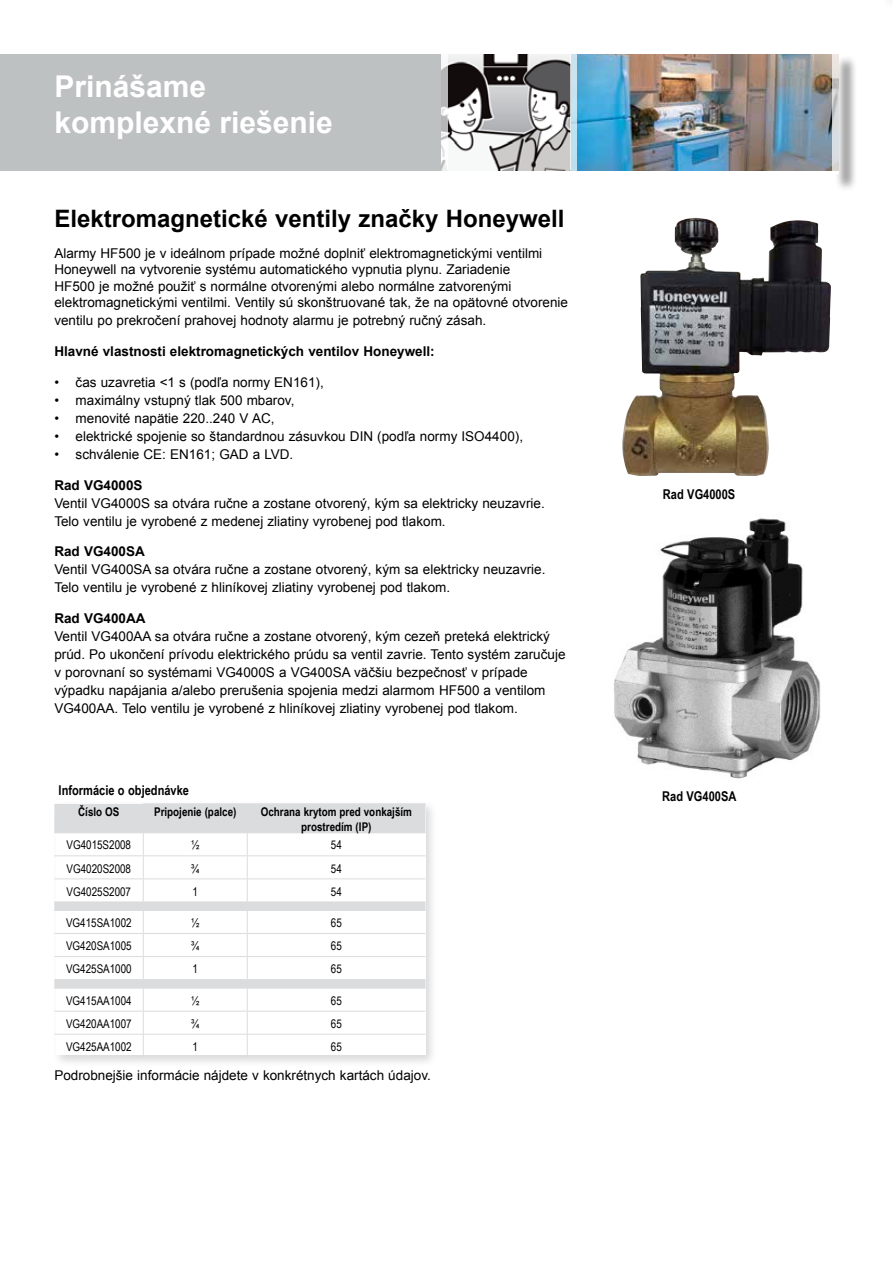
<style>
.page{position:relative;width:893px;height:1263px;background:#fff}
.page>*{position:absolute;margin:0;border:0;box-sizing:border-box;transform-origin:0 0}
.t1{font:700 30px/36px "Arial";color:#fff}
.t2{font:700 24px "Arial";color:#000}
.t3{font:13.5px/18px "Arial";color:#000}
.t4{font:700 13.5px "Arial";color:#000}
.t5{font:700 13.5px "Arial Narrow";color:#000}
.t6{font:12px "Arial Narrow";color:#000}
.t7{font:700 12px/14.4px "Arial Narrow";color:#000;text-align:center}
</style>
<div class="page">
<div style="left:0;top:54px;width:839px;height:116px;background:#bec1c2"></div>
<img style="left:448px;top:54px;width:384px;height:116px">
<svg style="left:442px;top:54px;width:6px;height:117px"></svg>
<div style="left:570px;top:52px;width:7px;height:120px;background:#c1e2f1"></div>
<div style="left:835px;top:55px;width:23px;height:137px;background:#000;opacity:.75"></div>
<svg style="left:832px;top:54px;width:7px;height:119px"></svg>
<div style="left:52px;top:799px;width:386px;height:269px;background:#000;opacity:.15"></div>
<div style="left:56px;top:803px;width:369px;height:252px;background:#fff"></div>
<svg style="left:54px;top:804px;width:371px;height:184px"></svg>
<hr style="left:54px;top:832px;width:89px;height:1px;background:#dbdcde">
<hr style="left:143px;top:832px;width:104px;height:1px;background:#dbdcde">
<hr style="left:247px;top:832px;width:178px;height:1px;background:#dbdcde">
<hr style="left:54px;top:855px;width:89px;height:1px;background:#dbdcde">
<hr style="left:143px;top:855px;width:104px;height:1px;background:#dbdcde">
<hr style="left:247px;top:855px;width:178px;height:1px;background:#dbdcde">
<hr style="left:54px;top:878px;width:89px;height:1px;background:#dbdcde">
<hr style="left:143px;top:878px;width:104px;height:1px;background:#dbdcde">
<hr style="left:247px;top:878px;width:178px;height:1px;background:#dbdcde">
<hr style="left:54px;top:901px;width:89px;height:1px;background:#dbdcde">
<hr style="left:143px;top:901px;width:104px;height:1px;background:#dbdcde">
<hr style="left:247px;top:901px;width:178px;height:1px;background:#dbdcde">
<hr style="left:54px;top:910px;width:89px;height:1px;background:#dbdcde">
<hr style="left:143px;top:910px;width:104px;height:1px;background:#dbdcde">
<hr style="left:247px;top:910px;width:178px;height:1px;background:#dbdcde">
<hr style="left:54px;top:933px;width:89px;height:1px;background:#dbdcde">
<hr style="left:143px;top:933px;width:104px;height:1px;background:#dbdcde">
<hr style="left:247px;top:933px;width:178px;height:1px;background:#dbdcde">
<hr style="left:54px;top:956px;width:89px;height:1px;background:#dbdcde">
<hr style="left:143px;top:956px;width:104px;height:1px;background:#dbdcde">
<hr style="left:247px;top:956px;width:178px;height:1px;background:#dbdcde">
<hr style="left:54px;top:979px;width:89px;height:1px;background:#dbdcde">
<hr style="left:143px;top:979px;width:104px;height:1px;background:#dbdcde">
<hr style="left:247px;top:979px;width:178px;height:1px;background:#dbdcde">
<hr style="left:54px;top:988px;width:89px;height:1px;background:#dbdcde">
<hr style="left:143px;top:988px;width:104px;height:1px;background:#dbdcde">
<hr style="left:247px;top:988px;width:178px;height:1px;background:#dbdcde">
<hr style="left:54px;top:1011px;width:89px;height:1px;background:#dbdcde">
<hr style="left:143px;top:1011px;width:104px;height:1px;background:#dbdcde">
<hr style="left:247px;top:1011px;width:178px;height:1px;background:#dbdcde">
<hr style="left:54px;top:1034px;width:89px;height:1px;background:#dbdcde">
<hr style="left:143px;top:1034px;width:104px;height:1px;background:#dbdcde">
<svg style="left:143px;top:804px;width:1px;height:253px"></svg>
<hr style="left:247px;top:1034px;width:178px;height:1px;background:#dbdcde">
<svg style="left:247px;top:804px;width:1px;height:253px"></svg>
<hr style="left:143px;top:803px;width:104px;height:1px;background:#dbdcde">
<hr style="left:247px;top:803px;width:178px;height:1px;background:#dbdcde">
<img style="left:622px;top:218px;width:209px;height:258px">
<img style="left:614px;top:518px;width:207px;height:261px">
<h1 class="t1" style="left:54px;top:69px;width:280px">Prinášame komplexné riešenie</h1>
<h2 class="t2" style="left:54px;top:203px;width:512px">Elektromagnetické ventily značky Honeywell</h2>
<p class="t3" style="left:54px;top:245px;width:515px;line-height:16.5px">Alarmy HF500 je v ideálnom prípade možné doplniť elektromagnetickými ventilmi Honeywell na vytvorenie systému automatického vypnutia plynu. Zariadenie<br>HF500 je možné použiť s normálne otvorenými alebo normálne zatvorenými elektromagnetickými ventilmi. Ventily sú skonštruované tak, že na opätovné otvorenie</p>
<p class="t3" style="left:54px;top:312px;width:433px">ventilu po prekročení prahovej hodnoty alarmu je potrebný ručný zásah.</p>
<p class="t4" style="left:54px;top:342px;width:382px">Hlavné vlastnosti elektromagnetických ventilov Honeywell:</p>
<p class="t3" style="left:54px;top:373px;width:271px">• čas uzavretia &lt;1 s (podľa normy EN161),</p>
<p class="t3" style="left:54px;top:391px;width:242px">• maximálny vstupný tlak 500 mbarov,</p>
<p class="t3" style="left:54px;top:409px;width:222px">• menovité napätie 220..240 V AC,</p>
<p class="t3" style="left:54px;top:427px;width:470px">• elektrické spojenie so štandardnou zásuvkou DIN (podľa normy ISO4400),</p>
<p class="t3" style="left:54px;top:445px;width:240px">• schválenie CE: EN161; GAD a LVD.</p>
<p class="t4" style="left:54px;top:476px;width:90px">Rad VG4000S</p>
<p class="t3" style="left:54px;top:494px;width:492px">Ventil VG4000S sa otvára ručne a zostane otvorený, kým sa elektricky neuzavrie.<br>Telo ventilu je vyrobené z medenej zliatiny vyrobenej pod tlakom.</p>
<p class="t4" style="left:54px;top:543px;width:92px">Rad VG400SA</p>
<p class="t3" style="left:54px;top:561px;width:493px">Ventil VG400SA sa otvára ručne a zostane otvorený, kým sa elektricky neuzavrie.<br>Telo ventilu je vyrobené z hliníkovej zliatiny vyrobenej pod tlakom.</p>
<p class="t4" style="left:54px;top:609px;width:93px">Rad VG400AA</p>
<p class="t3" style="left:54px;top:627px;width:513px">Ventil VG400AA sa otvára ručne a zostane otvorený, kým cezeň preteká elektrický prúd. Po ukončení prívodu elektrického prúdu sa ventil zavrie. Tento systém zaručuje v porovnaní so systémami VG4000S a VG400SA väčšiu bezpečnosť v prípade výpadku napájania a/alebo prerušenia spojenia medzi alarmom HF500 a ventilom VG400AA. Telo ventilu je vyrobené z hliníkovej zliatiny vyrobenej pod tlakom.</p>
<p class="t5" style="left:59px;top:780px;width:132px">Informácie o objednávke</p>
<p class="t7" style="left:78px;top:804px;width:43px">Číslo OS</p>
<p class="t7" style="left:154px;top:804px;width:84px">Pripojenie (palce)</p>
<p class="t7" style="left:261px;top:804px;width:153px">Ochrana krytom pred vonkajším prostredím (IP)</p>
<p class="t6" style="left:67px;top:836px;width:66px">VG4015S2008</p>
<p class="t6" style="left:191px;top:836px;width:10px">½</p>
<p class="t6" style="left:331px;top:836px;width:12px">54</p>
<p class="t6" style="left:67px;top:859px;width:66px">VG4020S2008</p>
<p class="t6" style="left:191px;top:859px;width:10px">¾</p>
<p class="t6" style="left:331px;top:859px;width:12px">54</p>
<p class="t6" style="left:67px;top:882px;width:66px">VG4025S2007</p>
<p class="t6" style="left:193px;top:882px;width:7px">1</p>
<p class="t6" style="left:331px;top:882px;width:12px">54</p>
<p class="t6" style="left:66px;top:914px;width:67px">VG415SA1002</p>
<p class="t6" style="left:191px;top:914px;width:10px">½</p>
<p class="t6" style="left:331px;top:914px;width:12px">65</p>
<p class="t6" style="left:66px;top:937px;width:67px">VG420SA1005</p>
<p class="t6" style="left:191px;top:937px;width:10px">¾</p>
<p class="t6" style="left:331px;top:937px;width:12px">65</p>
<p class="t6" style="left:66px;top:960px;width:67px">VG425SA1000</p>
<p class="t6" style="left:193px;top:960px;width:7px">1</p>
<p class="t6" style="left:331px;top:960px;width:12px">65</p>
<p class="t6" style="left:66px;top:992px;width:67px">VG415AA1004</p>
<p class="t6" style="left:191px;top:992px;width:10px">½</p>
<p class="t6" style="left:331px;top:992px;width:12px">65</p>
<p class="t6" style="left:66px;top:1015px;width:67px">VG420AA1007</p>
<p class="t6" style="left:191px;top:1015px;width:10px">¾</p>
<p class="t6" style="left:331px;top:1015px;width:12px">65</p>
<p class="t6" style="left:66px;top:1038px;width:67px">VG425AA1002</p>
<p class="t6" style="left:193px;top:1038px;width:7px">1</p>
<p class="t6" style="left:331px;top:1038px;width:12px">65</p>
<p class="t3" style="left:54px;top:1066px;width:378px">Podrobnejšie informácie nájdete v konkrétnych kartách údajov.</p>
<p class="t5" style="left:663px;top:484px;width:74px">Rad VG4000S</p>
<p class="t5" style="left:662px;top:786px;width:76px">Rad VG400SA</p>
</div>
